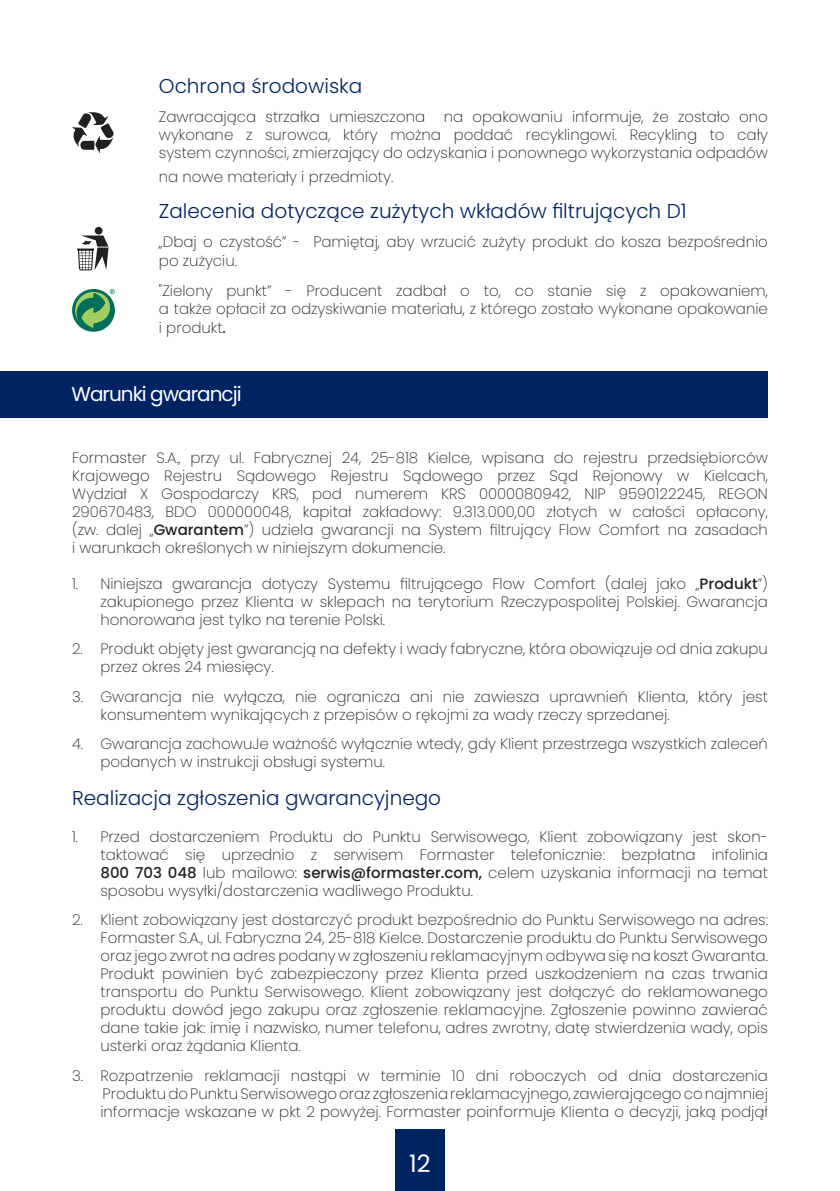
<style>
.page{position:relative;width:840px;height:1191px;background:#fff}
.page>*{position:absolute;margin:0;border:0;box-sizing:border-box;transform-origin:0 0}
.t1{font:24px "Poppins";color:#fff}
.t2{font:300 20px "Poppins";color:#002361}
.t3{font:20px "Poppins";letter-spacing:-.05em;color:#fff}
.t4{font:200 15px/18px "Poppins";color:#231f20;text-align:justify}
.s1{font-weight:400;font-size:16px}
.s2{font-weight:500}
</style>
<div class="page">
<div style="left:395px;top:1129px;width:49px;height:62px;background:#002361"></div>
<svg style="left:72px;top:112px;width:42px;height:41px"></svg>
<svg style="left:77px;top:227px;width:31px;height:43px"></svg>
<svg style="left:72px;top:289px;width:43px;height:43px"></svg>
<div style="left:0;top:371px;width:767px;height:47px;background:#002361"></div>
<p class="t2" style="left:159px;top:74px;width:205px">Ochrona środowiska</p>
<p class="t4" style="left:159px;top:108px;width:610px">Zawracająca strzałka umieszczona na opakowaniu informuje, że zostało ono wykonane z surowca, który można poddać recyklingowi. Recykling to cały system czynności, zmierzający do odzyskania i ponownego wykorzystania odpadów</p>
<p class="t4" style="left:159px;top:168px;width:236px">na nowe materiały i przedmioty.</p>
<p class="t2" style="left:159px;top:199px;width:529px">Zalecenia dotyczące zużytych wkładów filtrujących D1</p>
<p class="t4" style="left:159px;top:232px;width:610px;line-height:19.2px">„Dbaj o czystość” - Pamiętaj, aby wrzucić zużyty produkt do kosza bezpośrednio po zużyciu.</p>
<p class="t4" style="left:159px;top:281px;width:610px;line-height:18.6px">"Zielony punkt” - Producent zadbał o to, co stanie się z opakowaniem, a także opłacił za odzyskiwanie materiału, z którego zostało wykonane opakowanie i produkt<span class="s1">.</span></p>
<p class="t3" style="left:71px;top:383px;width:171px">Warunki gwarancji</p>
<p class="t4" style="left:72px;top:448px;width:697px">Formaster S.A., przy ul. Fabrycznej 24, 25-818 Kielce, wpisana do rejestru przedsiębiorców Krajowego Rejestru Sądowego Rejestru Sądowego przez Sąd Rejonowy w Kielcach, Wydział X Gospodarczy KRS, pod numerem KRS 0000080942, NIP 9590122245, REGON 290670483, BDO 000000048, kapitał zakładowy: 9.313.000,00 złotych w całości opłacony, (zw. dalej „<span class="s2">Gwarantem</span>”) udziela gwarancji na System filtrujący Flow Comfort na zasadach i warunkach określonych w niniejszym dokumencie.</p>
<p class="t4" style="left:100px;top:574px;width:668px;text-indent:-28px">1. Niniejsza gwarancja dotyczy Systemu filtrującego Flow Comfort (dalej jako „<span class="s2">Produkt</span>”) zakupionego przez Klienta w sklepach na terytorium Rzeczypospolitej Polskiej. Gwarancja honorowana jest tylko na terenie Polski.</p>
<p class="t4" style="left:100px;top:640px;width:668px;text-indent:-28px">2. Produkt objęty jest gwarancją na defekty i wady fabryczne, która obowiązuje od dnia zakupu przez okres 24 miesięcy.</p>
<p class="t4" style="left:100px;top:687px;width:668px;text-indent:-28px">3. Gwarancja nie wyłącza, nie ogranicza ani nie zawiesza uprawnień Klienta, który jest konsumentem wynikających z przepisów o rękojmi za wady rzeczy sprzedanej.</p>
<p class="t4" style="left:100px;top:734px;width:668px;text-indent:-28px">4. Gwarancja zachowuJe ważność wyłącznie wtedy, gdy Klient przestrzega wszystkich zaleceń podanych w instrukcji obsługi systemu.</p>
<p class="t2" style="left:72px;top:786px;width:370px">Realizacja zgłoszenia gwarancyjnego</p>
<p class="t4" style="left:100px;top:827px;width:668px;text-indent:-28px">1. Przed dostarczeniem Produktu do Punktu Serwisowego, Klient zobowiązany jest skon&shy;taktować się uprzednio z serwisem Formaster telefonicznie: bezpłatna infolinia <span class="s2">800 703 048</span> lub mailowo: <span class="s2">serwis@formaster.com,</span> celem uzyskania informacji na temat sposobu wysyłki/dostarczenia wadliwego Produktu.</p>
<p class="t4" style="left:100px;top:911px;width:668px;text-indent:-28px">2. Klient zobowiązany jest dostarczyć produkt bezpośrednio do Punktu Serwisowego na adres:<br>Formaster S.A., ul. Fabryczna 24, 25-818 Kielce. Dostarczenie produktu do Punktu Serwisowego oraz jego zwrot na adres podany w zgłoszeniu reklamacyjnym odbywa się na koszt Gwaranta.<br>Produkt powinien być zabezpieczony przez Klienta przed uszkodzeniem na czas trwania transportu do Punktu Serwisowego. Klient zobowiązany jest dołączyć do reklamowanego produktu dowód jego zakupu oraz zgłoszenie reklamacyjne. Zgłoszenie powinno zawierać dane takie jak: imię i nazwisko, numer telefonu, adres zwrotny, datę stwierdzenia wady, opis usterki oraz żądania Klienta.</p>
<p class="t4" style="left:100px;top:1066px;width:668px;text-indent:-28px">3. Rozpatrzenie reklamacji nastąpi w terminie 10 dni roboczych od dnia dostarczenia Produktu do Punktu Serwisowego oraz zgłoszenia reklamacyjnego, zawierającego co najmniej informacje wskazane w pkt 2 powyżej. Formaster poinformuje Klienta o decyzji, jaką podjął</p>
<h1 class="t1" style="left:409px;top:1150px;width:23px">12</h1>
</div>
